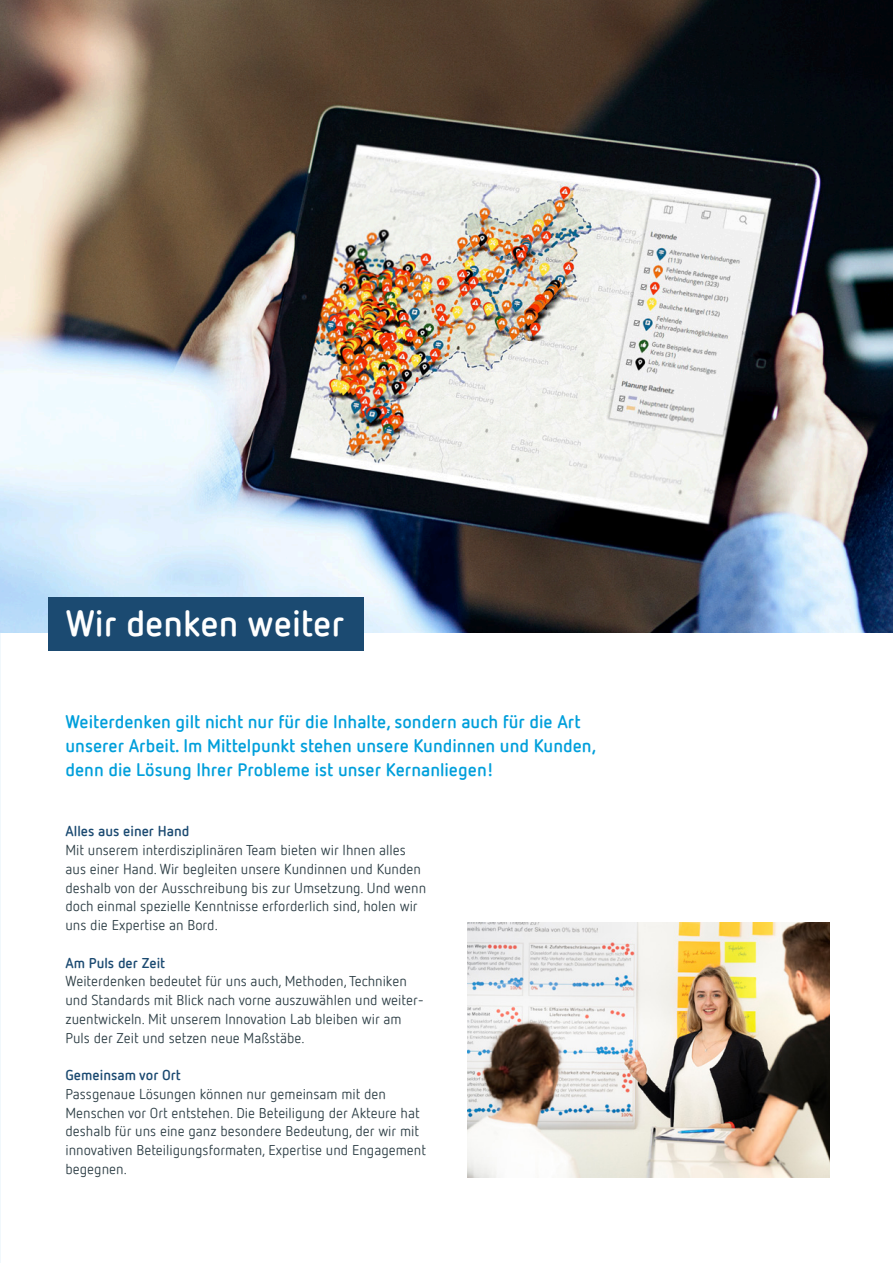
<style>
.page{position:relative;width:893px;height:1263px;background:#fff}
.page>*{position:absolute;margin:0;border:0;box-sizing:border-box;transform-origin:0 0}
.t1{font:700 36px "Netto Pro";color:#fff}
.t2{font:700 18px/24px "Netto Pro";color:#009fdb}
.t3{font:14.25px/18.8px "Netto Pro";color:#2e3f46}
.t4{font:700 14.25px "Netto Pro";color:#1b4a71}
</style>
<div class="page">
<img style="left:0;top:0;width:893px;height:633px">
<img style="left:468px;top:923px;width:361px;height:255px">
<div style="left:49px;top:598px;width:315px;height:53px;background:#1b4a71"></div>
<h1 class="t1" style="left:66px;top:599px;width:280px">Wir denken weiter</h1>
<p class="t2" style="left:65px;top:709px;width:532px">Weiterdenken gilt nicht nur für die Inhalte, sondern auch für die Art unserer Arbeit. Im Mittelpunkt stehen unsere Kundinnen und Kunden, denn die Lösung Ihrer Probleme ist unser Kernanliegen!</p>
<p class="t4" style="left:65px;top:822px;width:125px">Alles aus einer Hand</p>
<p class="t3" style="left:65px;top:840px;width:362px">Mit unserem interdisziplinären Team bieten wir Ihnen alles aus einer Hand. Wir begleiten unsere Kundinnen und Kunden deshalb von der Ausschreibung bis zur Umsetzung. Und wenn doch einmal spezielle Kenntnisse erforderlich sind, holen wir uns die Expertise an Bord.</p>
<p class="t4" style="left:65px;top:953px;width:101px">Am Puls der Zeit</p>
<p class="t3" style="left:65px;top:971px;width:360px">Weiterdenken bedeutet für uns auch, Methoden, Techniken und Standards mit Blick nach vorne auszuwählen und weiter&shy;zuentwickeln. Mit unserem Innovation Lab bleiben wir am Puls der Zeit und setzen neue Maßstäbe.</p>
<p class="t4" style="left:65px;top:1065px;width:117px">Gemeinsam vor Ort</p>
<p class="t3" style="left:65px;top:1084px;width:362px">Passgenaue Lösungen können nur gemeinsam mit den Menschen vor Ort entstehen. Die Beteiligung der Akteure hat deshalb für uns eine ganz besondere Bedeutung, der wir mit innovativen Beteiligungsformaten, Expertise und Engagement begegnen.</p>
</div>
